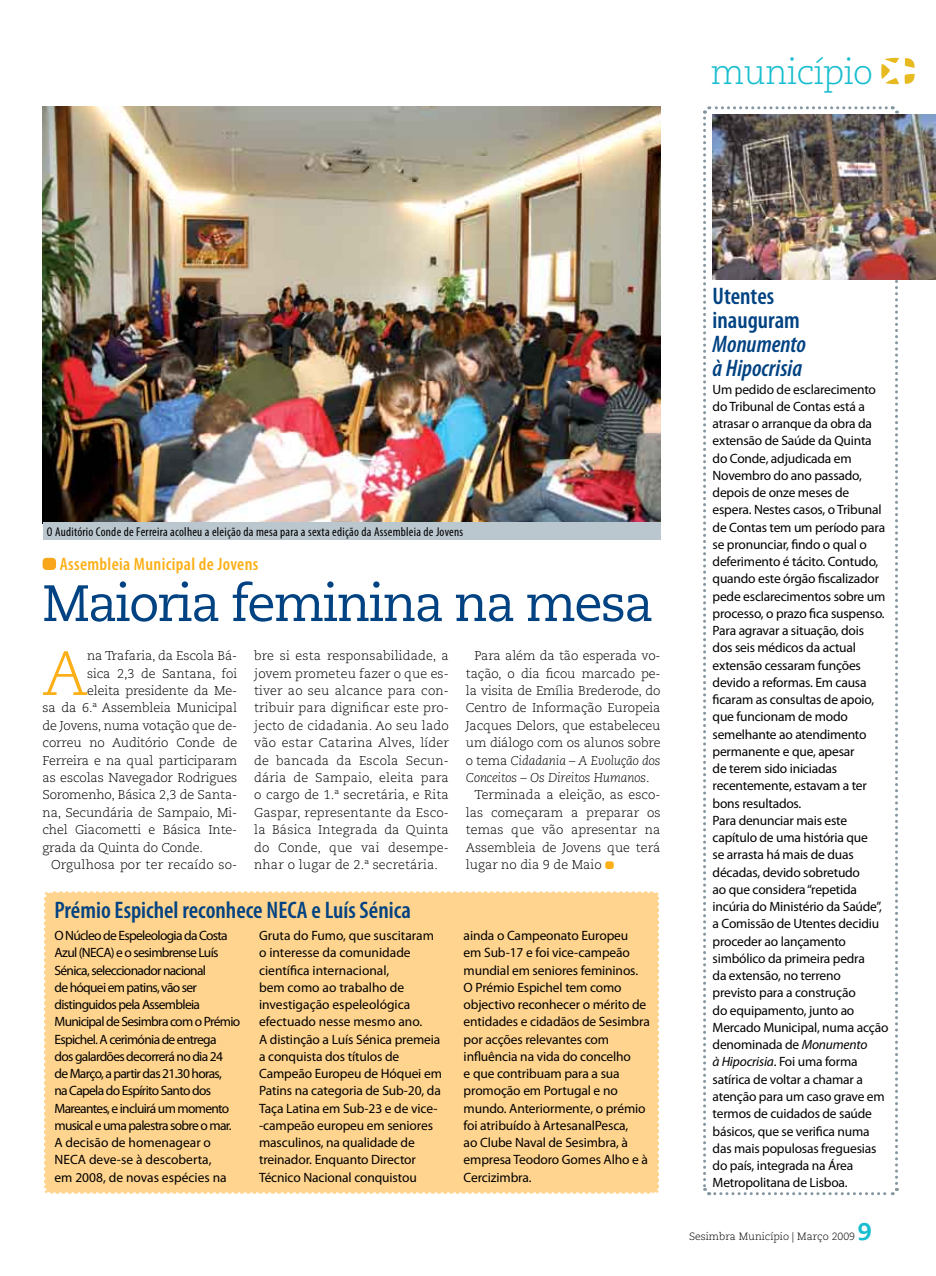
<style>
.page{position:relative;width:936px;height:1276px;background:#fff}
.page>*{position:absolute;margin:0;border:0;box-sizing:border-box;transform-origin:0 0}
.t1{font:300 62.4px "Caecilia";color:#fcaf17}
.t2{font:51px "Caecilia";letter-spacing:-.04em;color:#004282}
.t3{font:300 34.5px "Caecilia";letter-spacing:-.02em;color:#18becf}
.t4{font:600 condensed 24px "Myriad Pro";color:#004282}
.t5{font:italic 600 condensed 24px/24px "Myriad Pro";color:#004282}
.t6{font:600 condensed 18px "Myriad Pro";letter-spacing:.02em;color:#fcaf17}
.t7{font:13.5px/17.2px "Myriad Pro";letter-spacing:-.015em;color:#000}
.t8{font:13.5px/17.2px "Myriad Pro";letter-spacing:-.05em;color:#000}
.t9{font:300 12.75px/17.4px "Caecilia";letter-spacing:-.01em;color:#000;text-align:justify}
.t10{font:condensed 12.75px "Myriad Pro";letter-spacing:.02em;color:#000}
.t11{font:italic 300 12.75px "Caecilia";letter-spacing:-.01em;color:#000}
.t12{font:300 12.75px "Caecilia";letter-spacing:.01em;color:#000}
.t13{font:300 10.5px "Caecilia";color:#000}
.s1{font-style:normal}
.s2{font-style:italic}
</style>
<div class="page">
<svg style="left:881px;top:58px;width:33px;height:26px"></svg>
<svg style="left:703px;top:106px;width:196px;height:1090px"></svg>
<img style="left:712px;top:115px;width:223px;height:165px">
<img style="left:43px;top:106px;width:617px;height:416px">
<div style="left:43px;top:522px;width:617px;height:17px;background:#bbc7cf"></div>
<svg style="left:605px;top:861px;width:8px;height:8px"></svg>
<svg style="left:42px;top:557px;width:14px;height:13px"></svg>
<div style="left:44px;top:891px;width:615px;height:303px;background:#ffd48e"></div>
<p class="t3" style="left:711px;top:53px;width:164px">município</p>
<p class="t10" style="left:47px;top:524px;width:418px">O Auditório Conde de Ferreira acolheu a eleição da mesa para a sexta edição da Assembleia de Jovens</p>
<p class="t6" style="left:60px;top:553px;width:200px">Assembleia Municipal de Jovens</p>
<p class="t2" style="left:43px;top:574px;width:612px">Maioria feminina na mesa</p>
<p class="t1" style="left:43px;top:638px;width:47px">A</p>
<p class="t9" style="left:87px;top:647px;width:152px">na Trafaria, da Escola Bá-</p>
<p class="t9" style="left:87px;top:665px;width:152px">sica 2,3 de Santana, foi</p>
<p class="t9" style="left:87px;top:682px;width:152px">eleita presidente da Me-</p>
<p class="t9" style="left:43px;top:699px;width:196px">sa da 6.ª Assembleia Municipal</p>
<p class="t9" style="left:43px;top:717px;width:196px">de Jovens, numa votação que de-</p>
<p class="t9" style="left:43px;top:734px;width:196px">correu no Auditório Conde de</p>
<p class="t9" style="left:43px;top:752px;width:196px">Ferreira e na qual participaram</p>
<p class="t9" style="left:43px;top:769px;width:196px">as escolas Navegador Rodrigues</p>
<p class="t9" style="left:43px;top:786px;width:196px">Soromenho, Básica 2,3 de Santa-</p>
<p class="t9" style="left:43px;top:804px;width:196px">na, Secundária de Sampaio, Mi-</p>
<p class="t9" style="left:43px;top:821px;width:196px">chel Giacometti e Básica Inte-</p>
<p class="t9" style="left:43px;top:839px;width:162px">grada da Quinta do Conde.</p>
<p class="t12" style="left:51px;top:857px;width:188px">Orgulhosa por ter recaído so-</p>
<p class="t9" style="left:254px;top:647px;width:196px">bre si esta responsabilidade, a jovem prometeu fazer o que es&shy;tiver ao seu alcance para con&shy;tribuir para dignificar este pro&shy;jecto de cidadania. Ao seu lado vão estar Catarina Alves, líder de bancada da Escola Secun&shy;dária de Sampaio, eleita para o cargo de 1.ª secretária, e Rita Gaspar, representante da Esco&shy;la Básica Integrada da Quinta do Conde, que vai desempe&shy;nhar o lugar de 2.ª secretária.</p>
<p class="t9" style="left:474px;top:647px;width:188px">Para além da tão esperada vo-</p>
<p class="t9" style="left:466px;top:665px;width:196px">tação, o dia ficou marcado pe-</p>
<p class="t9" style="left:466px;top:682px;width:196px">la visita de Emília Brederode, do</p>
<p class="t9" style="left:466px;top:699px;width:196px">Centro de Informação Europeia</p>
<p class="t9" style="left:466px;top:717px;width:196px">Jacques Delors, que estabeleceu</p>
<p class="t9" style="left:466px;top:734px;width:196px">um diálogo com os alunos sobre</p>
<p class="t11" style="left:466px;top:753px;width:196px"><span class="s1">o tema</span> Cidadania – A Evolução dos</p>
<p class="t11" style="left:466px;top:770px;width:185px">Conceitos – Os Direitos Humanos<span class="s1">.</span></p>
<p class="t9" style="left:474px;top:786px;width:188px">Terminada a eleição, as esco-</p>
<p class="t9" style="left:466px;top:804px;width:196px">las começaram a preparar os</p>
<p class="t9" style="left:466px;top:821px;width:196px">temas que vão apresentar na</p>
<p class="t9" style="left:466px;top:839px;width:196px">Assembleia de Jovens que terá</p>
<p class="t9" style="left:466px;top:856px;width:137px">lugar no dia 9 de Maio</p>
<p class="t4" style="left:54px;top:895px;width:358px">Prémio Espichel reconhece NECA e Luís Sénica</p>
<p class="t8" style="left:54px;top:926px;width:187px">O Núcleo de Espeleologia da Costa<br>Azul (NECA) e o sesimbrense Luís<br>Sénica, seleccionador nacional<br>de hóquei em patins, vão ser distinguidos pela Assembleia<br>Municipal de Sesimbra com o Prémio<br>Espichel. A cerimónia de entrega<br>dos galardões decorrerá no dia 24<br>de Março, a partir das 21.30 horas,<br>na Capela do Espírito Santo dos<br>Mareantes, e incluirá um momento musical e uma palestra sobre o mar.<br>A decisão de homenagear o<br>NECA deve-se à descoberta,<br>em 2008, de novas espécies na</p>
<p class="t7" style="left:259px;top:926px;width:184px">Gruta do Fumo, que suscitaram o interesse da comunidade científica internacional,<br>bem como ao trabalho de investigação espeleológica efectuado nesse mesmo ano.<br>A distinção a Luís Sénica premeia a conquista dos títulos de<br>Campeão Europeu de Hóquei em<br>Patins na categoria de Sub-20, da<br>Taça Latina em Sub-23 e de vice--campeão europeu em seniores masculinos, na qualidade de treinador. Enquanto Director<br>Técnico Nacional conquistou</p>
<p class="t7" style="left:463px;top:926px;width:188px">ainda o Campeonato Europeu<br>em Sub-17 e foi vice-campeão mundial em seniores femininos.<br>O Prémio Espichel tem como objectivo reconhecer o mérito de entidades e cidadãos de Sesimbra por acções relevantes com influência na vida do concelho<br>e que contribuam para a sua promoção em Portugal e no mundo. Anteriormente, o prémio foi atribuído à ArtesanalPesca,<br>ao Clube Naval de Sesimbra, à empresa Teodoro Gomes Alho e à<br>Cercizimbra.</p>
<p class="t5" style="left:712px;top:284px;width:95px"><span class="s1">Utentes inauguram<br></span>Monumento à Hipocrisia</p>
<p class="t7" style="left:712px;top:380px;width:177px">Um pedido de esclarecimento do Tribunal de Contas está a atrasar o arranque da obra da extensão de Saúde da Quinta do Conde, adjudicada em<br>Novembro do ano passado, depois de onze meses de espera. Nestes casos, o Tribunal de Contas tem um período para se pronunciar, findo o qual o deferimento é tácito. Contudo, quando este órgão fiscalizador pede esclarecimentos sobre um processo, o prazo fica suspenso.<br>Para agravar a situação, dois<br>dos seis médicos da actual extensão cessaram funções devido a reformas. Em causa ficaram as consultas de apoio, que funcionam de modo semelhante ao atendimento permanente e que, apesar<br>de terem sido iniciadas recentemente, estavam a ter bons resultados.<br>Para denunciar mais este capítulo de uma história que<br>se arrasta há mais de duas décadas, devido sobretudo<br>ao que considera “repetida incúria do Ministério da Saúde”, a Comissão de Utentes decidiu proceder ao lançamento simbólico da primeira pedra<br>da extensão, no terreno<br>previsto para a construção<br>do equipamento, junto ao<br>Mercado Municipal, numa acção denominada de <span class="s2">Monumento<br>à Hipocrisia</span>. Foi uma forma satírica de voltar a chamar a atenção para um caso grave em termos de cuidados de saúde básicos, que se verifica numa das mais populosas freguesias do país, integrada na Área<br>Metropolitana de Lisboa.</p>
<p class="t13" style="left:689px;top:1230px;width:167px">Sesimbra Município | Março 2009</p>
</div>
